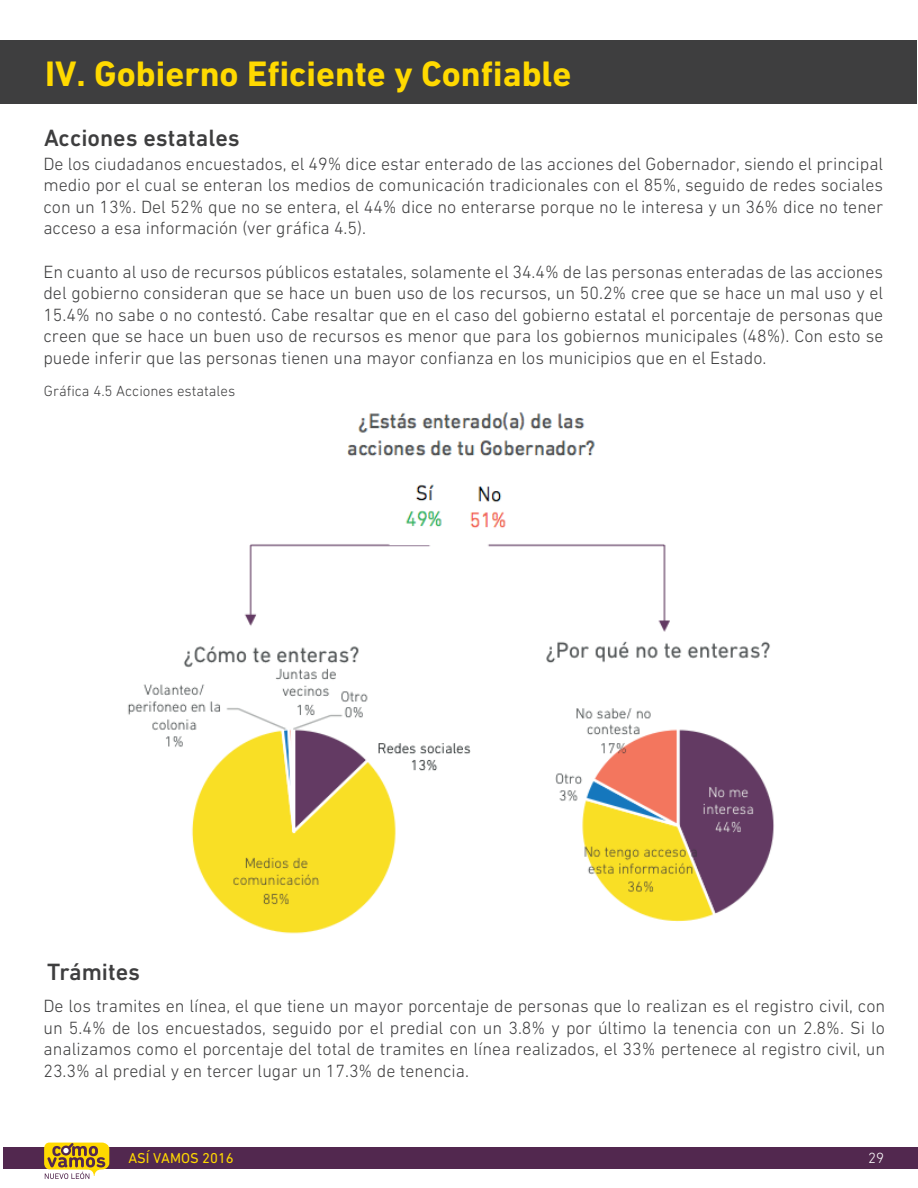
<style>
.page{position:relative;width:918px;height:1188px;background:#fff}
.page>*{position:absolute;margin:0;border:0;box-sizing:border-box;transform-origin:0 0}
.t1{font:700 36px "DIN Next LT Pro";color:#ffd900}
.t2{font:500 24px "DIN Next LT Pro";color:#3e3e3f}
.t3{font:300 18px/21.6px "DIN Next LT Pro";color:#3e3e3f;text-align:justify}
.t4{font:300 15px "DIN Next LT Pro";color:#3e3e3f}
.t5{font:300 15px "DIN Next LT Pro";color:#fff}
.t6{font:14.55px "DIN Next LT Pro";color:#ffd900}
</style>
<div class="page">
<div style="left:0;top:40px;width:917px;height:64px;background:#3e3e3f"></div>
<div style="left:3px;top:1147px;width:915px;height:22px;background:#52284f"></div>
<svg style="left:44px;top:1143px;width:65px;height:36px"></svg>
<img style="left:128px;top:412px;width:646px;height:522px">
<h1 class="t1" style="left:45px;top:53px;width:528px">IV. Gobierno Eficiente y Confiable</h1>
<h2 class="t2" style="left:44px;top:124px;width:197px">Acciones estatales</h2>
<p class="t3" style="left:43px;top:153px;width:841px">De los ciudadanos encuestados, el 49% dice estar enterado de las acciones del Gobernador, siendo el principal medio por el cual se enteran los medios de comunicación tradicionales con el 85%, seguido de redes sociales con un 13%. Del 52% que no se entera, el 44% dice no enterarse porque no le interesa y un 36% dice no tener acceso a esa información (ver gráfica 4.5).</p>
<p class="t3" style="left:43px;top:261px;width:841px">En cuanto al uso de recursos públicos estatales, solamente el 34.4% de las personas enteradas de las acciones del gobierno consideran que se hace un buen uso de los recursos, un 50.2% cree que se hace un mal uso y el 15.4% no sabe o no contestó. Cabe resaltar que en el caso del gobierno estatal el porcentaje de personas que creen que se hace un buen uso de recursos es menor que para los gobiernos municipales (48%). Con esto se puede inferir que las personas tienen una mayor confianza en los municipios que en el Estado.</p>
<p class="t4" style="left:44px;top:382px;width:193px">Gráfica 4.5 Acciones estatales</p>
<h2 class="t2" style="left:47px;top:958px;width:95px">Trámites</h2>
<p class="t3" style="left:44px;top:995px;width:843px">De los tramites en línea, el que tiene un mayor porcentaje de personas que lo realizan es el registro civil, con un 5.4% de los encuestados, seguido por el predial con un 3.8% y por último la tenencia con un 2.8%. Si lo analizamos como el porcentaje del total de tramites en línea realizados, el 33% pertenece al registro civil, un 23.3% al predial y en tercer lugar un 17.3% de tenencia.</p>
<p class="t6" style="left:128px;top:1150px;width:107px">ASÍ VAMOS 2016</p>
<p class="t5" style="left:868px;top:1150px;width:17px">29</p>
</div>
